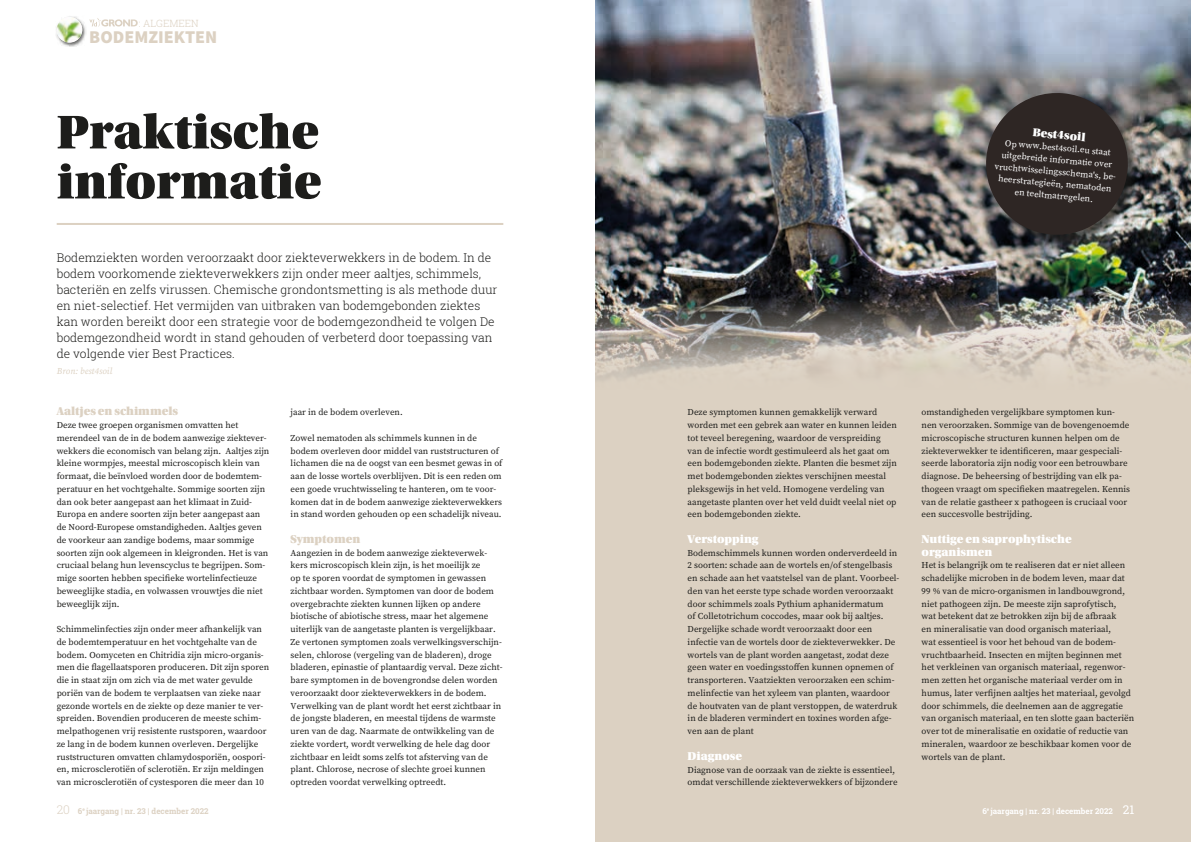
<style>
.page{position:relative;width:1191px;height:842px;background:#fff}
.page>*{position:absolute;margin:0;border:0;box-sizing:border-box;transform-origin:0 0}
.t1{font:50px/50px "Utopia Std Black Headline";color:#1d1d1b}
.t2{font:18px "Source Sans Variable";color:#dcd1c2}
.t3{font:300 12px/16px "Roboto Slab";color:#1d1d1b}
.t4{font:12px/12.8px "Utopia Std Black Headline";color:#fff}
.t5{font:12px "Utopia Std Black Headline";color:#dcd1c2}
.t6{font:12px "Roboto Slab";color:#fff}
.t7{font:300 10px "Roboto Slab";color:#dcd1c2}
.t8{font:9px/12.8px "Source Serif Variable";color:#1d1d1b}
.t9{font:9px/12px "Source Serif Variable";color:#fff;text-align:center}
.t10{font:italic 9px "Source Serif Variable";color:#dcd1c2}
.t11{font:700 8px "Roboto Slab";color:#dcd1c2}
.t12{font:700 8px "Roboto Slab";color:#fff}
.s1{font-weight:300;font-size:12px}
</style>
<div class="page">
<div style="left:595px;top:0;width:596px;height:842px;background:#dcd1c2"></div>
<img style="left:595px;top:0;width:596px;height:380px">
<hr style="left:57px;top:223px;width:446px;height:2px;background:#dcd1c2">
<div style="left:985px;top:93px;width:154px;height:154px;background:#1d1d1b;opacity:.75"></div>
<svg style="left:983px;top:90px;width:148px;height:148px;background:#3d3736"></svg>
<svg style="left:89px;top:18px;width:49px;height:9px"></svg>
<div style="left:55px;top:15px;width:32px;height:32px;background:#1d1d1b;opacity:.65"></div>
<img style="left:57px;top:17px;width:25px;height:26px;border-radius:13px">
<p class="t7" style="left:139px;top:16px;width:61px">: ALGEMEEN</p>
<h2 class="t2" style="left:89px;top:26px;width:130px">BODEMZIEKTEN</h2>
<h1 class="t1" style="left:57px;top:108px;width:266px">Praktische informatie</h1>
<p class="t3" style="left:57px;top:249px;width:442px">Bodemziekten worden veroorzaakt door ziekteverwekkers in de bodem. In de bodem voorkomende ziekteverwekkers zijn onder meer aaltjes, schimmels, bacteriën en zelfs virussen. Chemische grondontsmetting is als methode duur en niet-selectief. Het vermijden van uitbraken van bodemgebonden ziektes kan worden bereikt door een strategie voor de bodemgezondheid te volgen De bodemgezondheid wordt in stand gehouden of verbeterd door toepassing van de volgende vier Best Practices.</p>
<p class="t10" style="left:57px;top:365px;width:57px">Bron: best4soil</p>
<h3 class="t5" style="left:57px;top:405px;width:123px">Aaltjes en schimmels</h3>
<p class="t8" style="left:57px;top:419px;width:214px">Deze twee groepen organismen omvatten het merendeel van de in de bodem aanwezige ziektever&shy;wekkers die economisch van belang zijn. Aaltjes zijn kleine wormpjes, meestal microscopisch klein van formaat, die beïnvloed worden door de bodemtem&shy;peratuur en het vochtgehalte. Sommige soorten zijn dan ook beter aangepast aan het klimaat in Zuid-Europa en andere soorten zijn beter aangepast aan de Noord-Europese omstandigheden. Aaltjes geven de voorkeur aan zandige bodems, maar sommige soorten zijn ook algemeen in kleigronden. Het is van cruciaal belang hun levenscyclus te begrijpen. Som&shy;mige soorten hebben specifieke wortelinfectieuze beweeglijke stadia, en volwassen vrouwtjes die niet beweeglijk zijn.</p>
<p class="t8" style="left:57px;top:623px;width:214px">Schimmelinfecties zijn onder meer afhankelijk van de bodemtemperatuur en het vochtgehalte van de bodem. Oomyceten en Chitridia zijn micro-organis&shy;men die flagellaatsporen produceren. Dit zijn sporen die in staat zijn om zich via de met water gevulde poriën van de bodem te verplaatsen van zieke naar gezonde wortels en de ziekte op deze manier te ver&shy;spreiden. Bovendien produceren de meeste schim&shy;melpathogenen vrij resistente rustsporen, waardoor ze lang in de bodem kunnen overleven. Dergelijke ruststructuren omvatten chlamydosporiën, oospori&shy;ën, microsclerotiën of sclerotiën. Er zijn meldingen van microsclerotiën of cystesporen die meer dan 10</p>
<p class="t8" style="left:291px;top:406px;width:114px">jaar in de bodem overleven.</p>
<p class="t8" style="left:291px;top:431px;width:213px">Zowel nematoden als schimmels kunnen in de bodem overleven door middel van ruststructuren of lichamen die na de oogst van een besmet gewas in of aan de losse wortels overblijven. Dit is een reden om een goede vruchtwisseling te hanteren, om te voor&shy;komen dat in de bodem aanwezige ziekteverwekkers in stand worden gehouden op een schadelijk niveau.</p>
<h3 class="t5" style="left:291px;top:533px;width:71px">Symptomen</h3>
<p class="t8" style="left:291px;top:546px;width:213px">Aangezien in de bodem aanwezige ziekteverwek&shy;kers microscopisch klein zijn, is het moeilijk ze<br>op te sporen voordat de symptomen in gewassen zichtbaar worden. Symptomen van door de bodem overgebrachte ziekten kunnen lijken op andere biotische of abiotische stress, maar het algemene uiterlijk van de aangetaste planten is vergelijkbaar.<br>Ze vertonen symptomen zoals verwelkingsverschijn&shy;selen, chlorose (vergeling van de bladeren), droge bladeren, epinastie of plantaardig verval. Deze zicht&shy;bare symptomen in de bovengrondse delen worden veroorzaakt door ziekteverwekkers in de bodem.<br>Verwelking van de plant wordt het eerst zichtbaar in de jongste bladeren, en meestal tijdens de warmste uren van de dag. Naarmate de ontwikkeling van de ziekte vordert, wordt verwelking de hele dag door zichtbaar en leidt soms zelfs tot afsterving van de plant. Chlorose, necrose of slechte groei kunnen optreden voordat verwelking optreedt.</p>
<h3 class="t4" style="left:1033px;top:126px;width:54px;rotate:5deg">Best4soil</h3>
<p class="t9" style="left:997px;top:136px;width:123px;rotate:5deg">Op www.best4soil.eu staat uitgebreide informatie over vruchtwisselingsschema's, be&shy;heerstrategieën, nematoden en teeltmatregelen.</p>
<p class="t8" style="left:687px;top:406px;width:211px">Deze symptomen kunnen gemakkelijk verward worden met een gebrek aan water en kunnen leiden tot teveel beregening, waardoor de verspreiding van de infectie wordt gestimuleerd als het gaat om een bodemgebonden ziekte. Planten die besmet zijn met bodemgebonden ziektes verschijnen meestal pleksgewijs in het veld. Homogene verdeling van aangetaste planten over het veld duidt veelal niet op een bodemgebonden ziekte.</p>
<h3 class="t4" style="left:687px;top:533px;width:72px">Verstopping</h3>
<p class="t8" style="left:687px;top:546px;width:213px">Bodemschimmels kunnen worden onderverdeeld in 2 soorten: schade aan de wortels en/of stengelbasis en schade aan het vaatstelsel van de plant. Voorbeel&shy;den van het eerste type schade worden veroorzaakt door schimmels zoals Pythium aphanidermatum<br>of Colletotrichum coccodes, maar ook bij aaltjes.<br>Dergelijke schade wordt veroorzaakt door een infectie van de wortels door de ziekteverwekker. De wortels van de plant worden aangetast, zodat deze geen water en voedingsstoffen kunnen opnemen of transporteren. Vaatziekten veroorzaken een schim&shy;melinfectie van het xyleem van planten, waardoor de houtvaten van de plant verstoppen, de waterdruk in de bladeren vermindert en toxines worden afge&shy;ven aan de plant</p>
<h3 class="t4" style="left:687px;top:750px;width:56px">Diagnose</h3>
<p class="t8" style="left:687px;top:763px;width:211px">Diagnose van de oorzaak van de ziekte is essentieel, omdat verschillende ziekteverwekkers of bijzondere</p>
<p class="t8" style="left:921px;top:406px;width:210px">omstandigheden vergelijkbare symptomen kun&shy;nen veroorzaken. Sommige van de bovengenoemde microscopische structuren kunnen helpen om de ziekteverwekker te identificeren, maar gespeciali&shy;seerde laboratoria zijn nodig voor een betrouwbare diagnose. De beheersing of bestrijding van elk pa&shy;thogeen vraagt om specifieken maatregelen. Kennis van de relatie gastheer x pathogeen is cruciaal voor een succesvolle bestrijding.</p>
<h3 class="t4" style="left:921px;top:533px;width:152px">Nuttige en saprophytische organismen</h3>
<p class="t8" style="left:921px;top:559px;width:214px">Het is belangrijk om te realiseren dat er niet alleen schadelijke microben in de bodem leven, maar dat 99 % van de micro-organismen in landbouwgrond, niet pathogeen zijn. De meeste zijn saprofytisch,<br>wat betekent dat ze betrokken zijn bij de afbraak<br>en mineralisatie van dood organisch materiaal,<br>wat essentieel is voor het behoud van de bodem&shy;vruchtbaarheid. Insecten en mijten beginnen met het verkleinen van organisch materiaal, regenwor&shy;men zetten het organische materiaal verder om in humus, later verfijnen aaltjes het materiaal, gevolgd door schimmels, die deelnemen aan de aggregatie van organisch materiaal, en ten slotte gaan bacteriën over tot de mineralisatie en oxidatie of reductie van mineralen, waardoor ze beschikbaar komen voor de wortels van de plant.</p>
<p class="t11" style="left:57px;top:805px;width:153px"><span class="s1">20</span> 6<sup>e</sup> jaargang | nr. 23 | december 2022</p>
<p class="t12" style="left:982px;top:805px;width:132px">6<sup>e</sup> jaargang | nr. 23 | december 2022</p>
<h3 class="t6" style="left:1122px;top:801px;width:13px">21</h3>
</div>
